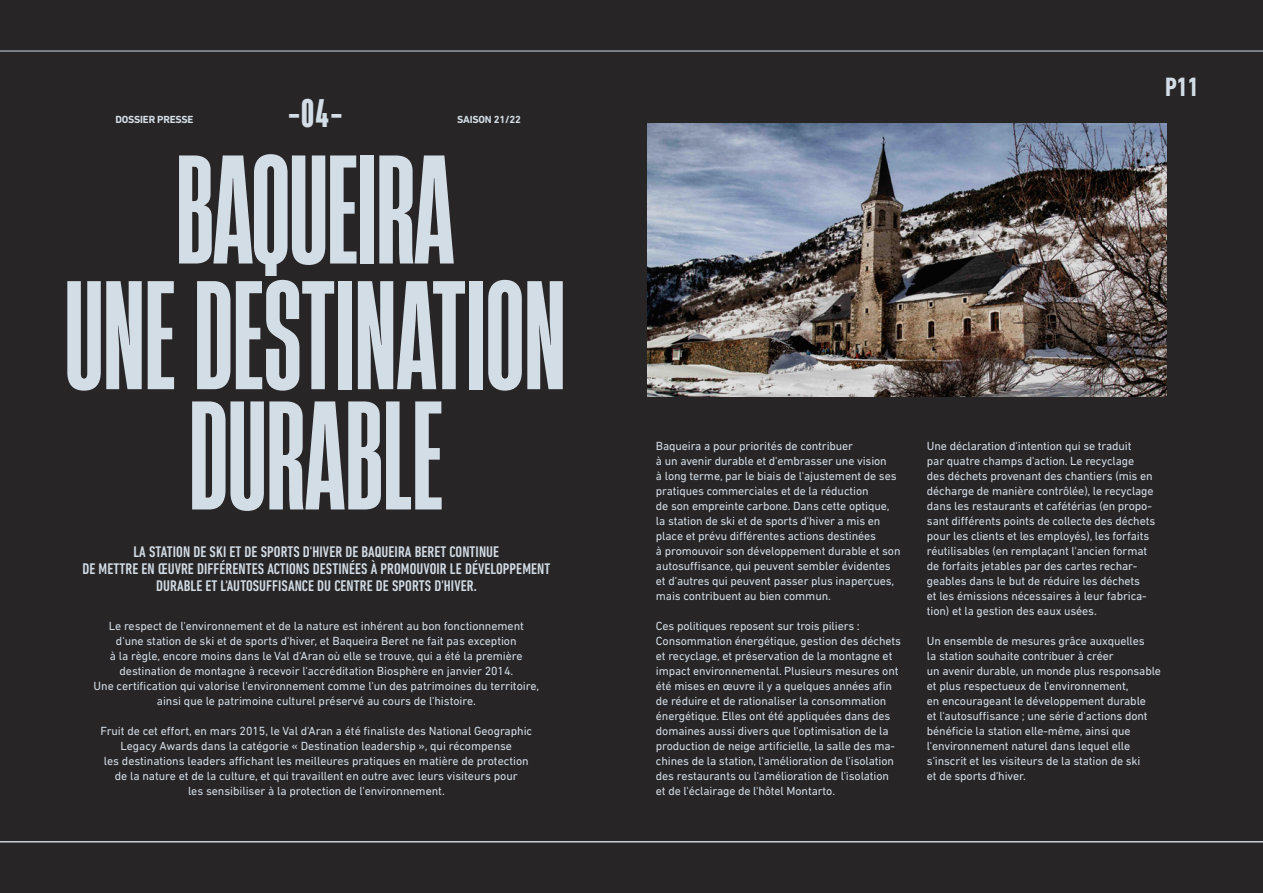
<style>
.page{position:relative;width:1263px;height:893px;background:#282526}
.page>*{position:absolute;margin:0;border:0;box-sizing:border-box;transform-origin:0 0}
.t1{font:700 145.2px "Heading Now 26";letter-spacing:.005em;color:#d3dde6}
.t2{font:800 37.5px "Heading Now 37";color:#d3dde6}
.t3{font:700 condensed 27px "DIN Next LT Pro";color:#d3dde6}
.t4{font:500 condensed 15.6px/17.2px "DIN Next LT Pro";letter-spacing:.005em;color:#d3dde6;text-align:center}
.t5{font:12px/15px "DIN Next LT Pro";letter-spacing:-.01em;color:#d3dde6}
.t6{font:700 10.5px "DIN Next LT Pro";letter-spacing:-.02em;color:#d3dde6}
</style>
<div class="page">
<img style="left:648px;top:123px;width:519px;height:274px">
<hr style="left:0;top:841px;width:1263px;height:1px;background:#d3dde6">
<hr style="left:0;top:51px;width:1263px;height:1px;background:#d3dde6">
<p class="t6" style="left:115px;top:114px;width:80px">DOSSIER PRESSE</p>
<p class="t2" style="left:288px;top:86px;width:55px">-04-</p>
<p class="t6" style="left:457px;top:114px;width:65px">SAISON 21/22</p>
<p class="t1" style="left:176px;top:109px;width:279px">BAQUEIRA</p>
<p class="t1" style="left:65px;top:235px;width:502px">UNE DESTINATION</p>
<p class="t1" style="left:190px;top:355px;width:255px">DURABLE</p>
<p class="t4" style="left:82px;top:543px;width:469px">LA STATION DE SKI ET DE SPORTS D'HIVER DE BAQUEIRA BERET CONTINUE<br>DE METTRE EN ŒUVRE DIFFÉRENTES ACTIONS DESTINÉES À PROMOUVOIR LE DÉVELOPPEMENT<br>DURABLE ET L'AUTOSUFFISANCE DU CENTRE DE SPORTS D'HIVER.</p>
<p class="t5" style="left:94px;top:618px;width:447px;text-align:center">Le respect de l'environnement et de la nature est inhérent au bon fonctionnement d'une station de ski et de sports d'hiver, et Baqueira Beret ne fait pas exception<br>à la règle, encore moins dans le Val d'Aran où elle se trouve, qui a été la première destination de montagne à recevoir l'accréditation Biosphère en janvier 2014.<br>Une certification qui valorise l'environnement comme l'un des patrimoines du territoire, ainsi que le patrimoine culturel préservé au cours de l'histoire.</p>
<p class="t5" style="left:100px;top:723px;width:433px;text-align:center">Fruit de cet effort, en mars 2015, le Val d'Aran a été finaliste des National Geographic Legacy Awards dans la catégorie « Destination leadership », qui récompense<br>les destinations leaders affichant les meilleures pratiques en matière de protection de la nature et de la culture, et qui travaillent en outre avec leurs visiteurs pour<br>les sensibiliser à la protection de l'environnement.</p>
<p class="t3" style="left:1165px;top:71px;width:36px">P11</p>
<p class="t5" style="left:656px;top:438px;width:246px">Baqueira a pour priorités de contribuer<br>à un avenir durable et d'embrasser une vision<br>à long terme, par le biais de l'ajustement de ses pratiques commerciales et de la réduction<br>de son empreinte carbone. Dans cette optique, la station de ski et de sports d'hiver a mis en place et prévu différentes actions destinées<br>à promouvoir son développement durable et son autosuffisance, qui peuvent sembler évidentes et d'autres qui peuvent passer plus inaperçues, mais contribuent au bien commun.</p>
<p class="t5" style="left:656px;top:618px;width:247px">Ces politiques reposent sur trois piliers :<br>Consommation énergétique, gestion des déchets et recyclage, et préservation de la montagne et impact environnemental. Plusieurs mesures ont été mises en œuvre il y a quelques années afin de réduire et de rationaliser la consommation énergétique. Elles ont été appliquées dans des domaines aussi divers que l'optimisation de la production de neige artificielle, la salle des ma&shy;chines de la station, l'amélioration de l'isolation des restaurants ou l'amélioration de l'isolation et de l'éclairage de l'hôtel Montarto.</p>
<p class="t5" style="left:927px;top:438px;width:230px">Une déclaration d'intention qui se traduit<br>par quatre champs d'action. Le recyclage des déchets provenant des chantiers (mis en décharge de manière contrôlée), le recyclage dans les restaurants et cafétérias (en propo&shy;sant différents points de collecte des déchets pour les clients et les employés), les forfaits réutilisables (en remplaçant l'ancien format de forfaits jetables par des cartes rechar&shy;geables dans le but de réduire les déchets<br>et les émissions nécessaires à leur fabrica&shy;tion) et la gestion des eaux usées.</p>
<p class="t5" style="left:927px;top:633px;width:236px">Un ensemble de mesures grâce auxquelles<br>la station souhaite contribuer à créer<br>un avenir durable, un monde plus responsable et plus respectueux de l'environnement,<br>en encourageant le développement durable<br>et l'autosuffisance ; une série d'actions dont bénéficie la station elle-même, ainsi que l'environnement naturel dans lequel elle s'inscrit et les visiteurs de la station de ski<br>et de sports d'hiver.</p>
</div>
